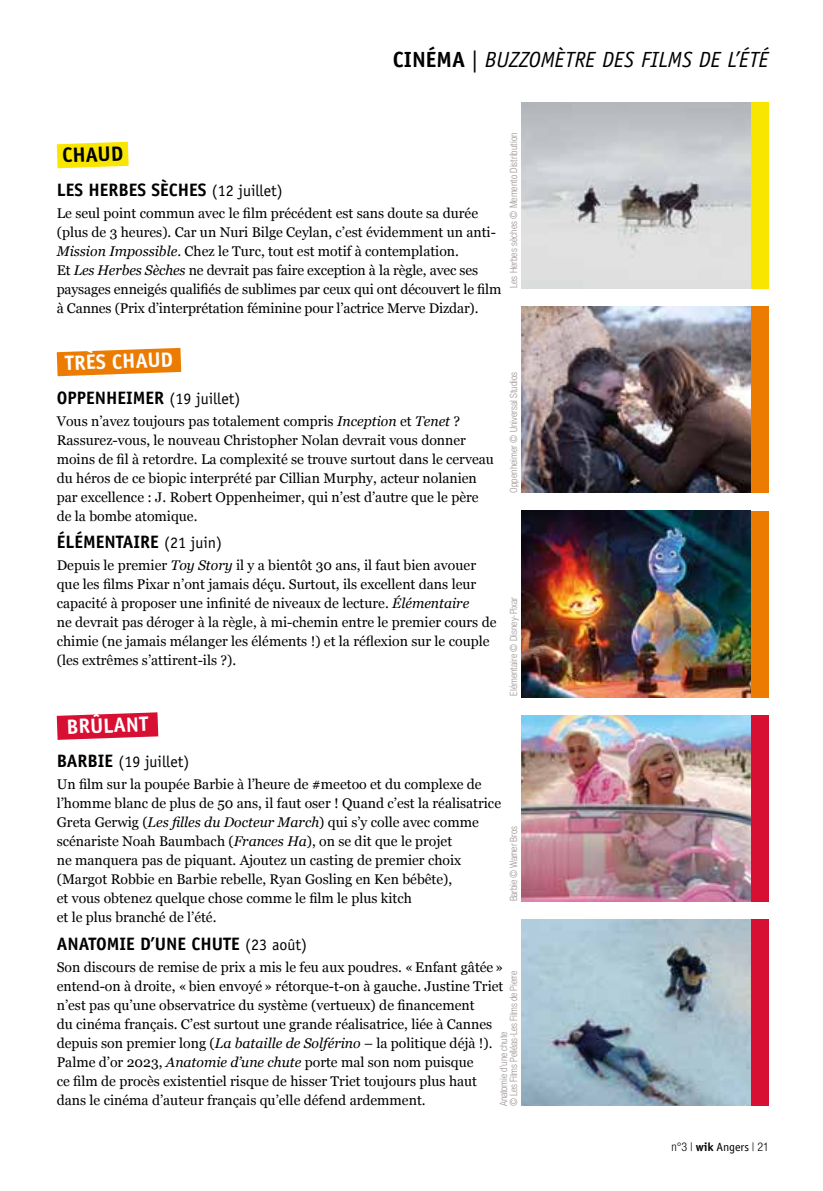
<style>
.page{position:relative;width:823px;height:1191px;background:#fff}
.page>*{position:absolute;margin:0;border:0;box-sizing:border-box;transform-origin:0 0}
.t1{font:italic 22px "Officina Sans Std";color:#000}
.t2{font:700 20.8px "Officina Sans Std";color:#fff}
.t3{font:700 20.8px "Officina Sans Std";color:#000}
.t4{font:700 18px "Officina Sans Std";color:#000}
.t5{font:16px "Officina Sans Std";color:#000}
.t6{font:14px/19px "Georgia";color:#000}
.t7{font:300 condensed 12px "Helvetica Neue";color:#000}
.t8{font:300 condensed 10px "Helvetica Neue";color:#9c9494}
.t9{font:300 condensed 10px/10px "Helvetica Neue";letter-spacing:-.02em;color:#9c9494}
.s1{font-weight:700;font-style:normal}
.s2{font-style:normal}
.s3{font-weight:400;font-size:16px}
.s4{font-style:italic}
.s5{font-weight:700;font-size:18px}
.s6{font-family:"Officina Sans Std";font-weight:700;font-stretch:normal}
.s7{font-family:"Officina Sans Std";font-weight:400;font-stretch:normal}
</style>
<div class="page">
<svg style="left:57px;top:142px;width:72px;height:26px;background:#f8e816"></svg>
<svg style="left:57px;top:348px;width:124px;height:28px;background:#ee8e25"></svg>
<svg style="left:57px;top:712px;width:101px;height:28px;background:#dc3150"></svg>
<div style="left:750px;top:102px;width:18px;height:186px;background:#f8e600"></div>
<div style="left:750px;top:306px;width:18px;height:186px;background:#ec7c01"></div>
<div style="left:750px;top:511px;width:18px;height:186px;background:#ec7c01"></div>
<div style="left:750px;top:715px;width:18px;height:186px;background:#d70f33"></div>
<div style="left:750px;top:920px;width:18px;height:186px;background:#d70f33"></div>
<img style="left:521px;top:920px;width:229px;height:186px">
<img style="left:521px;top:715px;width:229px;height:186px">
<img style="left:521px;top:511px;width:229px;height:186px">
<img style="left:521px;top:306px;width:229px;height:186px">
<img style="left:521px;top:102px;width:229px;height:186px">
<h1 class="t1" style="left:392px;top:47px;width:377px"><span class="s1">CINÉMA</span> <span class="s2">|</span> BUZZOMÈTRE DES FILMS DE L’ÉTÉ</h1>
<h2 class="t3" style="left:62px;top:142px;width:62px;rotate:-2deg">CHAUD</h2>
<p class="t4" style="left:57px;top:178px;width:227px">LES HERBES SÈCHES <span class="s3">(12 juillet)</span></p>
<p class="t6" style="left:57px;top:203px;width:446px">Le seul point commun avec le film précédent est sans doute sa durée (plus de 3 heures). Car un Nuri Bilge Ceylan, c’est évidemment un anti-<span class="s4">Mission Impossible</span>. Chez le Turc, tout est motif à contemplation.<br>Et <span class="s4">Les Herbes Sèches</span> ne devrait pas faire exception à la règle, avec ses paysages enneigés qualifiés de sublimes par ceux qui ont découvert le film à Cannes (Prix d’interprétation féminine pour l’actrice Merve Dizdar).</p>
<h2 class="t2" style="left:64px;top:350px;width:109px;rotate:-2deg">TRÈS CHAUD</h2>
<p class="t4" style="left:57px;top:386px;width:185px">OPPENHEIMER <span class="s3">(19 juillet)</span></p>
<p class="t6" style="left:57px;top:411px;width:438px">Vous n’avez toujours pas totalement compris <span class="s4">Inception</span> et <span class="s4">Tenet</span> ?<br>Rassurez-vous, le nouveau Christopher Nolan devrait vous donner moins de fil à retordre. La complexité se trouve surtout dans le cerveau du héros de ce biopic interprété par Cillian Murphy, acteur nolanien par excellence : J. Robert Oppenheimer, qui n’est d’autre que le père de la bombe atomique.</p>
<p class="t4" style="left:57px;top:531px;width:167px">ÉLÉMENTAIRE <span class="s3">(21 juin)</span></p>
<p class="t6" style="left:57px;top:555px;width:441px">Depuis le premier <span class="s4">Toy Story</span> il y a bientôt 30 ans, il faut bien avouer que les films Pixar n’ont jamais déçu. Surtout, ils excellent dans leur capacité à proposer une infinité de niveaux de lecture. <span class="s4">Élémentaire<br></span>ne devrait pas déroger à la règle, à mi-chemin entre le premier cours de chimie (ne jamais mélanger les éléments !) et la réflexion sur le couple (les extrêmes s’attirent-ils ?).</p>
<p class="t8" style="left:507px;top:288px;width:157px;rotate:-90deg">Les Herbes sèches © Memento Distribution</p>
<p class="t8" style="left:507px;top:492px;width:122px;rotate:-90deg">Oppenheimer © Universal Studios</p>
<p class="t8" style="left:507px;top:695px;width:100px;rotate:-90deg">Elémentaire © Disney-Pixar</p>
<h2 class="t2" style="left:66px;top:713px;width:83px;rotate:-2deg">BRÛLANT</h2>
<p class="t5" style="left:57px;top:752px;width:134px"><span class="s5">BARBIE</span> (19 juillet)</p>
<p class="t6" style="left:57px;top:774px;width:445px">Un film sur la poupée Barbie à l’heure de #meetoo et du complexe de l’homme blanc de plus de 50 ans, il faut oser ! Quand c’est la réalisatrice Greta Gerwig (<span class="s4">Les filles du Docteur March</span>) qui s’y colle avec comme scénariste Noah Baumbach (<span class="s4">Frances Ha</span>), on se dit que le projet<br>ne manquera pas de piquant. Ajoutez un casting de premier choix (Margot Robbie en Barbie rebelle, Ryan Gosling en Ken bébête),<br>et vous obtenez quelque chose comme le film le plus kitch<br>et le plus branché de l’été.</p>
<p class="t4" style="left:57px;top:932px;width:251px">ANATOMIE D’UNE CHUTE <span class="s3">(23 août)</span></p>
<p class="t6" style="left:57px;top:956px;width:448px">Son discours de remise de prix a mis le feu aux poudres. «Enfant gâtée» entend-on à droite, «bien envoyé» rétorque-t-on à gauche. Justine Triet n’est pas qu’une observatrice du système (vertueux) de financement<br>du cinéma français. C’est surtout une grande réalisatrice, liée à Cannes depuis son premier long (<span class="s4">La bataille de Solférino</span> – la politique déjà !).<br>Palme d’or 2023, <span class="s4">Anatomie d’une chute</span> porte mal son nom puisque<br>ce film de procès existentiel risque de hisser Triet toujours plus haut dans le cinéma d’auteur français qu’elle défend ardemment.</p>
<p class="t9" style="left:508px;top:901px;width:77px;rotate:-90deg">Barbie © Warner Bros</p>
<p class="t9" style="left:498px;top:1106px;width:136px;rotate:-90deg">Anatomie d’une chute<br>© Les Films Pelléas-Les Films de Pierre</p>
<p class="t7" style="left:671px;top:1139px;width:99px">n°3 | <span class="s6">wik</span> <span class="s7">Angers</span> | 21</p>
</div>
